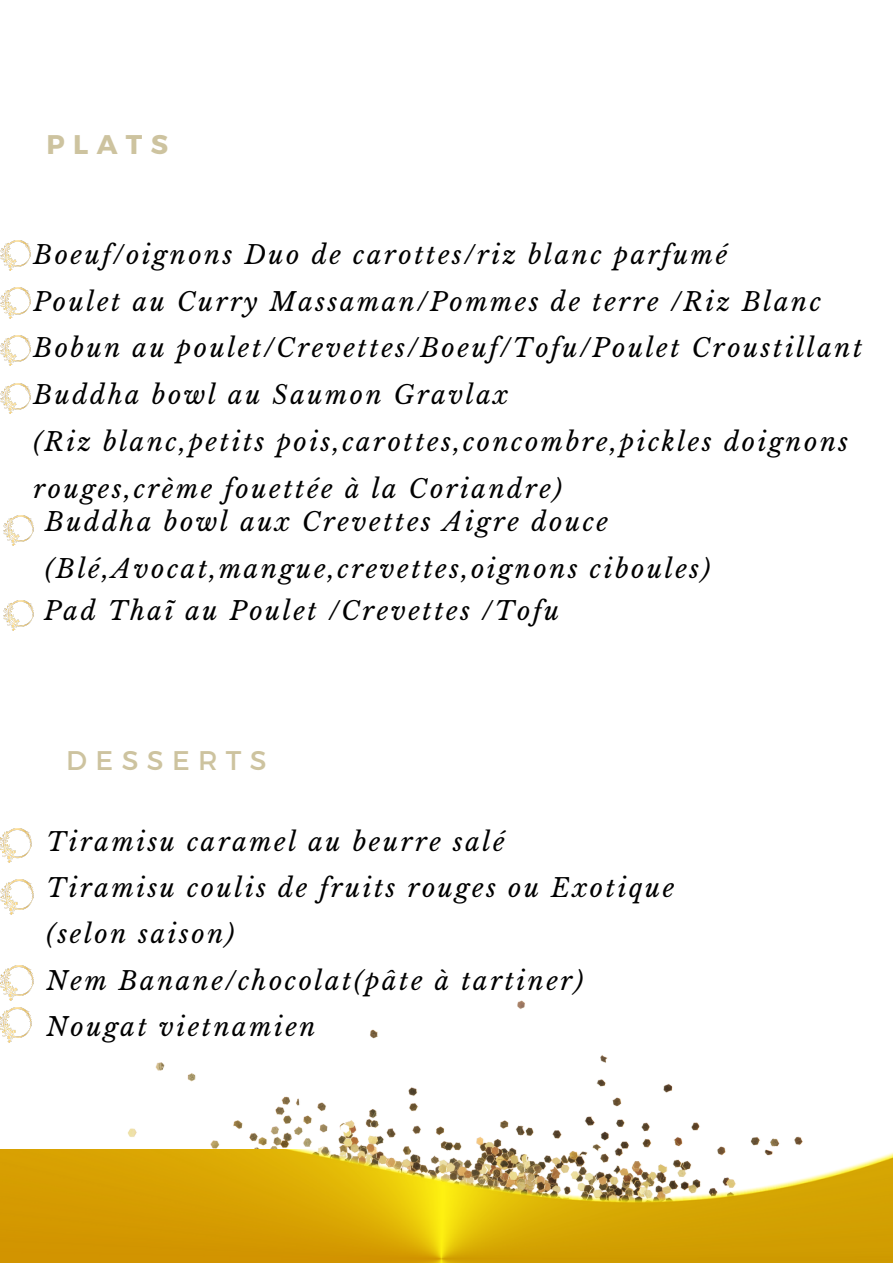
<style>
.page{position:relative;width:893px;height:1264px;background:#fff}
.page>*{position:absolute;margin:0;border:0;box-sizing:border-box;transform-origin:0 0}
.t1{font:27px "Montserrat";letter-spacing:.31em;color:#cdc39f}
.t2{font:700 27px "Montserrat";letter-spacing:.31em;color:#cdc39f}
.t3{font:italic 25.5px/46.7px "Libre Baskerville";letter-spacing:.1em;color:#000}
</style>
<div class="page">
<img style="left:0;top:240px;width:30px;height:30px">
<img style="left:0;top:288px;width:30px;height:30px">
<img style="left:0;top:335px;width:30px;height:31px">
<img style="left:0;top:383px;width:30px;height:30px">
<img style="left:3px;top:515px;width:31px;height:30px">
<img style="left:3px;top:600px;width:31px;height:30px">
<img style="left:0;top:828px;width:32px;height:34px">
<img style="left:0;top:879px;width:34px;height:35px">
<img style="left:0;top:965px;width:33px;height:35px">
<img style="left:0;top:1007px;width:32px;height:35px">
<img style="left:128px;top:1000px;width:675px;height:149px">
<img style="left:0;top:1149px;width:892px;height:113px">
<p class="t2" style="left:47px;top:127px;width:123px">PLATS</p>
<p class="t3" style="left:33px;top:232px;width:830px">Boeuf/oignons Duo de carottes/riz blanc parfumé<br>Poulet au Curry Massaman/Pommes de terre /Riz Blanc Bobun au poulet/Crevettes/Boeuf/Tofu/Poulet Croustillant Buddha bowl au Saumon Gravlax<br>(Riz blanc,petits pois,carottes,concombre,pickles doignons rouges,crème fouettée à la Coriandre)</p>
<p class="t3" style="left:45px;top:499px;width:666px">Buddha bowl aux Crevettes Aigre douce (Blé,Avocat,mangue,crevettes,oignons ciboules)</p>
<p class="t3" style="left:44px;top:588px;width:516px">Pad Thaĩ au Poulet /Crevettes /Tofu</p>
<p class="t1" style="left:66px;top:742px;width:202px">DESSERTS</p>
<p class="t3" style="left:47px;top:819px;width:629px;line-height:46px">Tiramisu caramel au beurre salé<br>Tiramisu coulis de fruits rouges ou Exotique (selon saison)<br>Nem Banane/chocolat(pâte à tartiner)<br>Nougat vietnamien</p>
</div>
